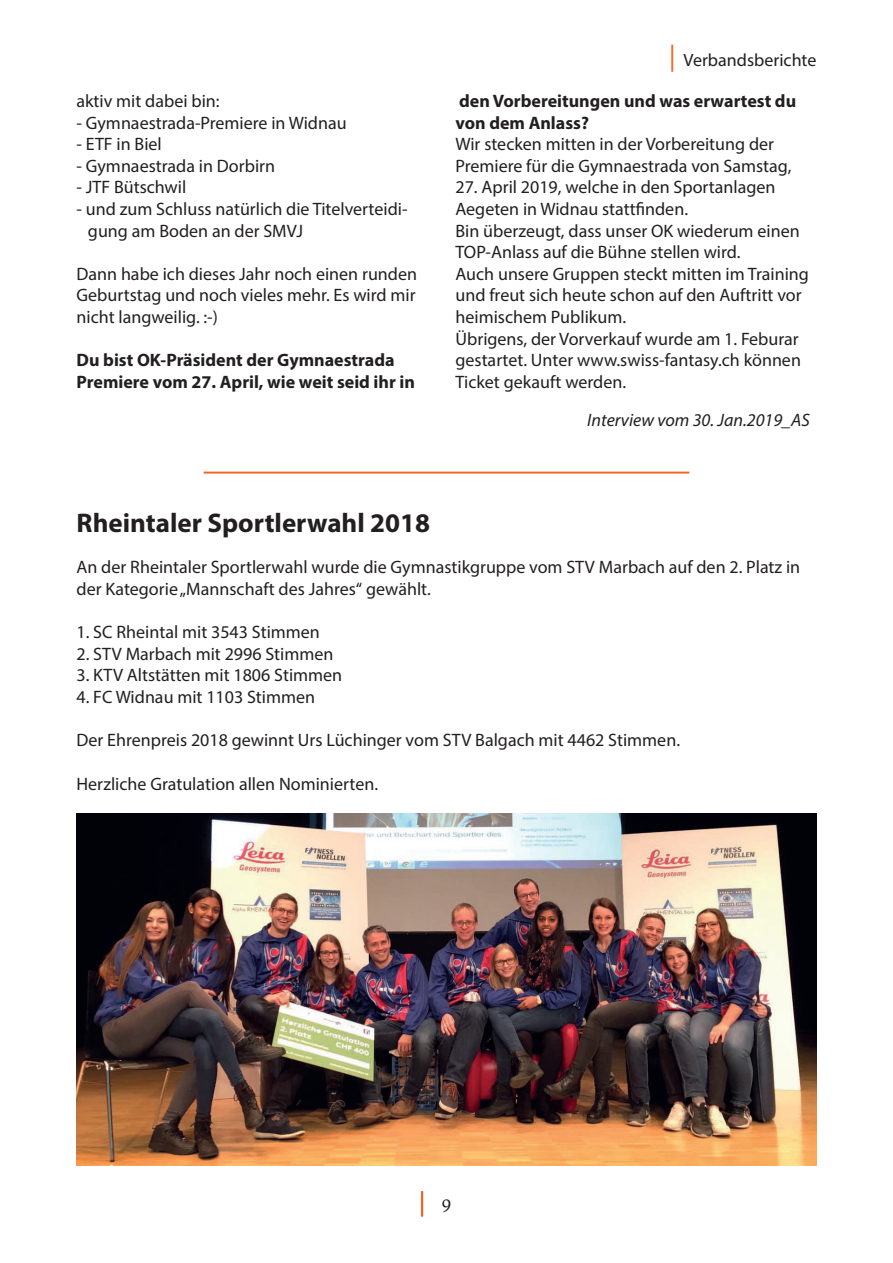
<style>
.page{position:relative;width:893px;height:1263px;background:#fff}
.page>*{position:absolute;margin:0;border:0;box-sizing:border-box;transform-origin:0 0}
.t1{font:700 27px "Myriad Pro";color:#231f20}
.t2{font:18px/21.6px "Myriad Pro";color:#231f20}
.t3{font:700 18px/21.6px "Myriad Pro";color:#231f20}
.t4{font:italic 18px "Myriad Pro";color:#231f20}
.t5{font:18px "Calisto";color:#231f20}
.t6{font:17.85px "Myriad Pro";color:#231f20}
.s1{font-size:27px;color:#f36421}
</style>
<div class="page">
<hr style="left:204px;top:472px;width:485px;height:1px;background:#f36421">
<img style="left:77px;top:813px;width:739px;height:352px">
<hr style="left:421px;top:1191px;width:2px;height:25px;background:#f36421">
<p class="t2" style="left:77px;top:90px;width:145px">aktiv mit dabei bin:</p>
<p class="t2" style="left:77px;top:112px;width:272px">- Gymnaestrada-Premiere in Widnau</p>
<p class="t2" style="left:77px;top:133px;width:87px">- ETF in Biel</p>
<p class="t2" style="left:77px;top:155px;width:200px">- Gymnaestrada in Dorbirn</p>
<p class="t2" style="left:77px;top:176px;width:111px">- JTF Bütschwil</p>
<p class="t2" style="left:88px;top:198px;width:321px;text-indent:-11px">- und zum Schluss natürlich die Titelverteidi&shy;gung am Boden an der SMVJ</p>
<p class="t2" style="left:77px;top:263px;width:342px;text-align:justify">Dann habe ich dieses Jahr noch einen runden Geburtstag und noch vieles mehr. Es wird mir nicht langweilig. :-)</p>
<p class="t3" style="left:77px;top:349px;width:340px">Du bist OK-Präsident der Gymnaestrada<br>Premiere vom 27. April, wie weit seid ihr in</p>
<p class="t6" style="left:669px;top:49px;width:149px"><span class="s1">|</span> Verbandsberichte</p>
<p class="t3" style="left:455px;top:90px;width:342px">den Vorbereitungen und was erwartest du von dem Anlass?</p>
<p class="t2" style="left:455px;top:133px;width:337px">Wir stecken mitten in der Vorbereitung der<br>Premiere für die Gymnaestrada von Samstag,</p>
<p class="t2" style="left:455px;top:176px;width:355px">27. April 2019, welche in den Sportanlagen Aegeten in Widnau stattfinden.<br>Bin überzeugt, dass unser OK wiederum einen TOP-Anlass auf die Bühne stellen wird.<br>Auch unsere Gruppen steckt mitten im Training und freut sich heute schon auf den Auftritt vor heimischem Publikum.<br>Übrigens, der Vorverkauf wurde am 1. Feburar gestartet. Unter www.swiss-fantasy.ch können Ticket gekauft werden.</p>
<p class="t4" style="left:587px;top:408px;width:224px">Interview vom 30. Jan.2019_AS</p>
<h1 class="t1" style="left:77px;top:506px;width:355px">Rheintaler Sportlerwahl 2018</h1>
<p class="t2" style="left:77px;top:556px;width:725px">An der Rheintaler Sportlerwahl wurde die Gymnastikgruppe vom STV Marbach auf den 2. Platz in der Kategorie „Mannschaft des Jahres“ gewählt.</p>
<p class="t2" style="left:77px;top:621px;width:245px">1. SC Rheintal mit 3543 Stimmen</p>
<p class="t2" style="left:77px;top:643px;width:258px">2. STV Marbach mit 2996 Stimmen</p>
<p class="t2" style="left:77px;top:664px;width:267px">3. KTV Altstätten mit 1806 Stimmen</p>
<p class="t2" style="left:77px;top:686px;width:240px">4. FC Widnau mit 1103 Stimmen</p>
<p class="t2" style="left:77px;top:729px;width:605px">Der Ehrenpreis 2018 gewinnt Urs Lüchinger vom STV Balgach mit 4462 Stimmen.</p>
<p class="t2" style="left:77px;top:772px;width:303px">Herzliche Gratulation allen Nominierten.</p>
<p class="t5" style="left:442px;top:1195px;width:11px">9</p>
</div>
